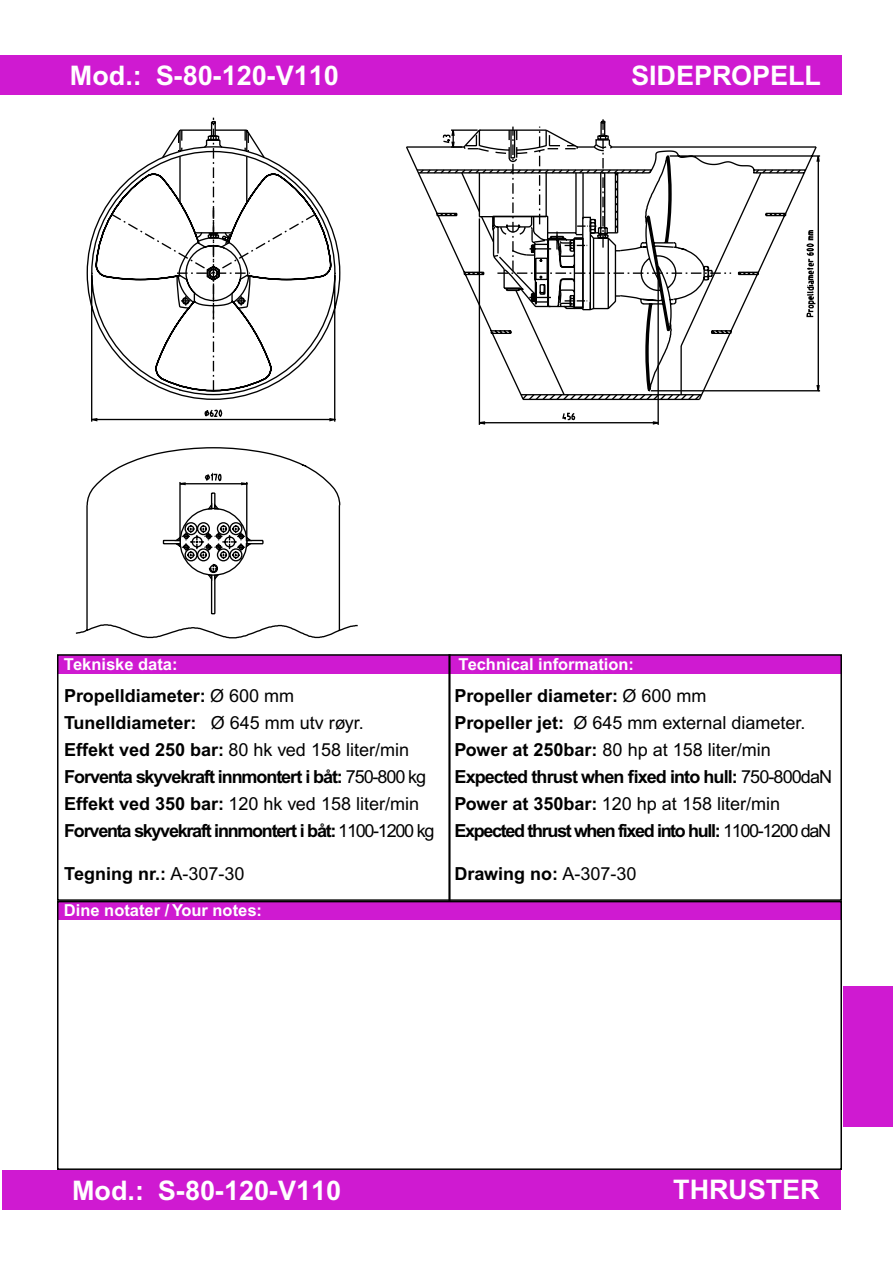
<style>
.page{position:relative;width:893px;height:1263px;background:#fff}
.page>*{position:absolute;margin:0;border:0;box-sizing:border-box;transform-origin:0 0}
.t1{font:700 27px "Arial";color:#fff}
.t2{font:700 18px/27px "Arial";letter-spacing:-.055em;color:#000}
.t3{font:700 18px "Arial";color:#000}
.t4{font:700 16.5px "Arial";color:#fff}
.s1{font-weight:400}
</style>
<div class="page">
<div style="left:843px;top:986px;width:50px;height:140px;background:#cf1ad1"></div>
<div style="left:57px;top:901px;width:785px;height:19px;background:#cf1ad1"></div>
<div style="left:57px;top:901px;width:785px;height:269px;border:2px solid #000"></div>
<div style="left:57px;top:655px;width:785px;height:18px;background:#cf1ad1"></div>
<div style="left:448px;top:654px;width:394px;height:247px;border:2px solid #000"></div>
<div style="left:0;top:55px;width:841px;height:39px;background:#cf1ad1"></div>
<div style="left:57px;top:654px;width:394px;height:247px;border:2px solid #000"></div>
<svg style="left:659px;top:146px;width:161px;height:255px"></svg>
<hr style="left:612px;top:146px;width:204px;height:2px;background:#000">
<svg style="left:90px;top:228px;width:72px;height:193px"></svg>
<svg style="left:162px;top:392px;width:497px;height:33px"></svg>
<svg style="left:76px;top:449px;width:282px;height:189px"></svg>
<svg style="left:95px;top:118px;width:636px;height:274px"></svg>
<svg style="left:179px;top:129px;width:302px;height:412px"></svg>
<svg style="left:171px;top:470px;width:85px;height:113px"></svg>
<div style="left:2px;top:1170px;width:839px;height:39px;background:#cf1ad1"></div>
<p class="t1" style="left:70px;top:59px;width:271px">Mod.: S-80-120-V110</p>
<p class="t1" style="left:631px;top:60px;width:191px">SIDEPROPELL</p>
<p class="t4" style="left:64px;top:654px;width:115px">Tekniske data:</p>
<p class="t4" style="left:459px;top:654px;width:177px">Technical information:</p>
<p class="t2" style="left:64px;top:682px;width:372px">Propelldiameter: <span class="s1">Ø 600 mm<br></span>Tunelldiameter: <span class="s1">Ø 645 mm utv røyr.<br></span>Effekt ved 250 bar: <span class="s1">80 hk ved 158 liter/min </span>Forventa skyvekraft innmontert i båt: <span class="s1">750-800 kg </span>Effekt ved 350 bar: <span class="s1">120 hk ved 158 liter/min </span>Forventa skyvekraft innmontert i båt: <span class="s1">1100-1200 kg</span></p>
<p class="t3" style="left:64px;top:864px;width:182px">Tegning nr.: <span class="s1">A-307-30</span></p>
<p class="t4" style="left:64px;top:901px;width:200px">Dine notater / Your notes:</p>
<p class="t2" style="left:455px;top:682px;width:379px">Propeller diameter: <span class="s1">Ø 600 mm<br></span>Propeller jet: <span class="s1">Ø 645 mm external diameter.<br></span>Power at 250bar: <span class="s1">80 hp at 158 liter/min </span>Expected thrust when fixed into hull: <span class="s1">750-800daN </span>Power at 350bar: <span class="s1">120 hp at 158 liter/min </span>Expected thrust when fixed into hull: <span class="s1">1100-1200 daN</span></p>
<p class="t3" style="left:455px;top:864px;width:184px">Drawing no: <span class="s1">A-307-30</span></p>
<p class="t1" style="left:72px;top:1174px;width:271px">Mod.: S-80-120-V110</p>
<p class="t1" style="left:673px;top:1174px;width:148px">THRUSTER</p>
</div>
